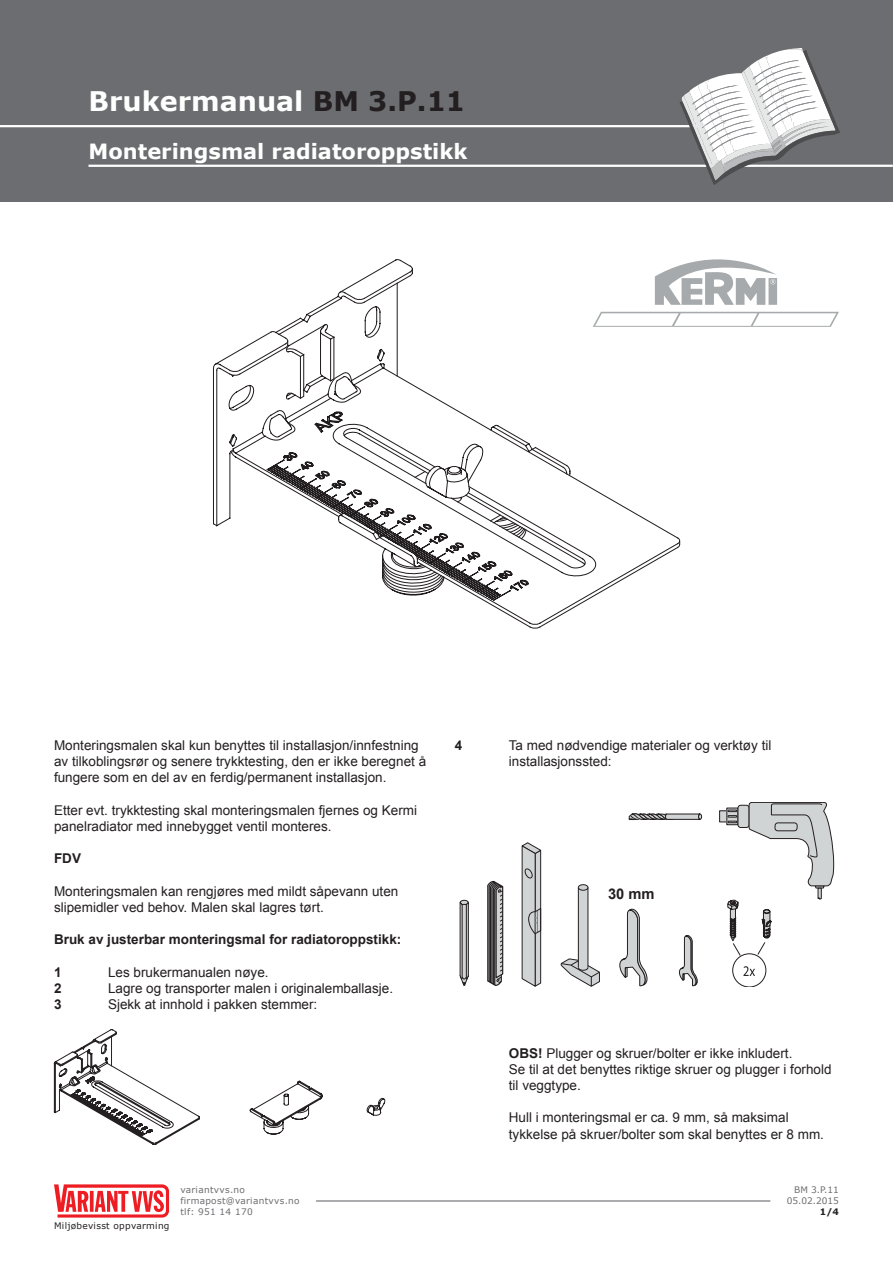
<style>
.page{position:relative;width:893px;height:1263px;background:#fff}
.page>*{position:absolute;margin:0;border:0;box-sizing:border-box;transform-origin:0 0}
.t1{font:700 27px "Verdana";color:#fff}
.t2{font:700 21px "Verdana";color:#fff}
.t3{font:700 14.7px "Arial";color:#231f20}
.t4{font:13.5px/16.2px "Arial";color:#231f20}
.t5{font:700 13.5px "Arial";color:#231f20}
.t6{font:9px/10.8px "Verdana";letter-spacing:.03em;color:#6c6d70}
.t7{font:9px "Verdana";letter-spacing:.03em;color:#231f20}
.t8{font:700 9px "Verdana";color:#231f20}
.s1{color:#231f20}
.s2{font-weight:700}
</style>
<div class="page">
<div style="left:0;top:0;width:893px;height:201px;background:#6c6d70"></div>
<hr style="left:316px;top:1200px;width:454px;height:1px;background:#6c6d70">
<svg style="left:54px;top:1184px;width:115px;height:33px"></svg>
<hr style="left:88px;top:165px;width:805px;height:2px;background:#fff">
<hr style="left:0;top:125px;width:709px;height:2px;background:#fff">
<svg style="left:680px;top:48px;width:160px;height:137px"></svg>
<svg style="left:678px;top:537px;width:2px;height:11px"></svg>
<svg style="left:484px;top:491px;width:194px;height:136px"></svg>
<svg style="left:213px;top:259px;width:357px;height:341px"></svg>
<svg style="left:283px;top:588px;width:246px;height:13px"></svg>
<svg style="left:267px;top:424px;width:330px;height:164px"></svg>
<div style="left:768px;top:278px;width:9px;height:27px;background:#a7aaac"></div>
<svg style="left:655px;top:259px;width:121px;height:46px"></svg>
<svg style="left:593px;top:312px;width:246px;height:15px"></svg>
<svg style="left:54px;top:1029px;width:146px;height:115px"></svg>
<svg style="left:250px;top:1081px;width:73px;height:54px"></svg>
<svg style="left:366px;top:1097px;width:20px;height:19px"></svg>
<svg style="left:459px;top:899px;width:10px;height:87px"></svg>
<div style="left:720px;top:811px;width:7px;height:11px;background:#d1d4d4"></div>
<div style="left:719px;top:810px;width:8px;height:12px;border:1px solid #241f21"></div>
<svg style="left:521px;top:842px;width:21px;height:145px;background:#b6b7b7"></svg>
<svg style="left:487px;top:880px;width:17px;height:106px;background:#767475"></svg>
<svg style="left:628px;top:813px;width:74px;height:7px"></svg>
<svg style="left:678px;top:935px;width:20px;height:51px"></svg>
<svg style="left:619px;top:908px;width:29px;height:78px"></svg>
<svg style="left:560px;top:884px;width:40px;height:103px"></svg>
<hr style="left:578px;top:887px;width:1px;height:80px;background:#241f21">
<hr style="left:588px;top:887px;width:1px;height:80px;background:#241f21">
<div style="left:732px;top:953px;width:34px;height:34px;border:1px solid #241f21;border-radius:50%"></div>
<svg style="left:727px;top:802px;width:107px;height:155px"></svg>
<svg style="left:743px;top:966px;width:12px;height:10px"></svg>
<h1 class="t1" style="left:88px;top:82px;width:378px">Brukermanual <span class="s1">BM 3.P.11</span></h1>
<h2 class="t2" style="left:88px;top:136px;width:381px">Monteringsmal radiatoroppstikk</h2>
<p class="t4" style="left:54px;top:737px;width:374px">Monteringsmalen skal kun benyttes til installasjon/innfestning av tilkoblingsrør og senere trykktesting, den er ikke beregnet å fungere som en del av en ferdig/permanent installasjon.</p>
<p class="t4" style="left:54px;top:802px;width:365px">Etter evt. trykktesting skal monteringsmalen fjernes og Kermi panelradiator med innebygget ventil monteres.</p>
<p class="t5" style="left:54px;top:849px;width:28px">FDV</p>
<p class="t4" style="left:54px;top:883px;width:346px">Monteringsmalen kan rengjøres med mildt såpevann uten</p>
<p class="t4" style="left:54px;top:899px;width:271px">slipemidler ved behov. Malen skal lagres tørt.</p>
<p class="t5" style="left:54px;top:930px;width:349px">Bruk av justerbar monteringsmal for radiatoroppstikk:</p>
<p class="t5" style="left:54px;top:963px;width:9px">1</p>
<p class="t4" style="left:108px;top:964px;width:162px">Les brukermanualen nøye.</p>
<p class="t5" style="left:54px;top:979px;width:9px">2</p>
<p class="t4" style="left:108px;top:980px;width:287px">Lagre og transporter malen i originalemballasje.</p>
<p class="t5" style="left:54px;top:995px;width:9px">3</p>
<p class="t4" style="left:108px;top:996px;width:211px">Sjekk at innhold i pakken stemmer:</p>
<p class="t7" style="left:54px;top:1219px;width:117px">Miljøbevisst oppvarming</p>
<p class="t6" style="left:180px;top:1184px;width:121px">variantvvs.no firmapost@variantvvs.no tlf: 951 14 170</p>
<p class="t5" style="left:455px;top:736px;width:9px">4</p>
<p class="t4" style="left:509px;top:737px;width:264px">Ta med nødvendige materialer og verktøy til</p>
<p class="t4" style="left:509px;top:753px;width:104px">installasjonssted:</p>
<p class="t3" style="left:608px;top:884px;width:48px">30 mm</p>
<p class="t4" style="left:509px;top:1045px;width:285px"><span class="s2">OBS!</span> Plugger og skruer/bolter er ikke inkludert.</p>
<p class="t4" style="left:509px;top:1061px;width:324px">Se til at det benyttes riktige skruer og plugger i forhold</p>
<p class="t4" style="left:509px;top:1077px;width:74px">til veggtype.</p>
<p class="t4" style="left:509px;top:1110px;width:281px">Hull i monteringsmal er ca. 9 mm, så maksimal</p>
<p class="t4" style="left:509px;top:1126px;width:317px">tykkelse på skruer/bolter som skal benyttes er 8 mm.</p>
<p class="t6" style="left:794px;top:1184px;width:46px">BM 3.P.11</p>
<p class="t6" style="left:787px;top:1195px;width:54px">05.02.2015</p>
<p class="t8" style="left:820px;top:1205px;width:20px">1/4</p>
</div>
